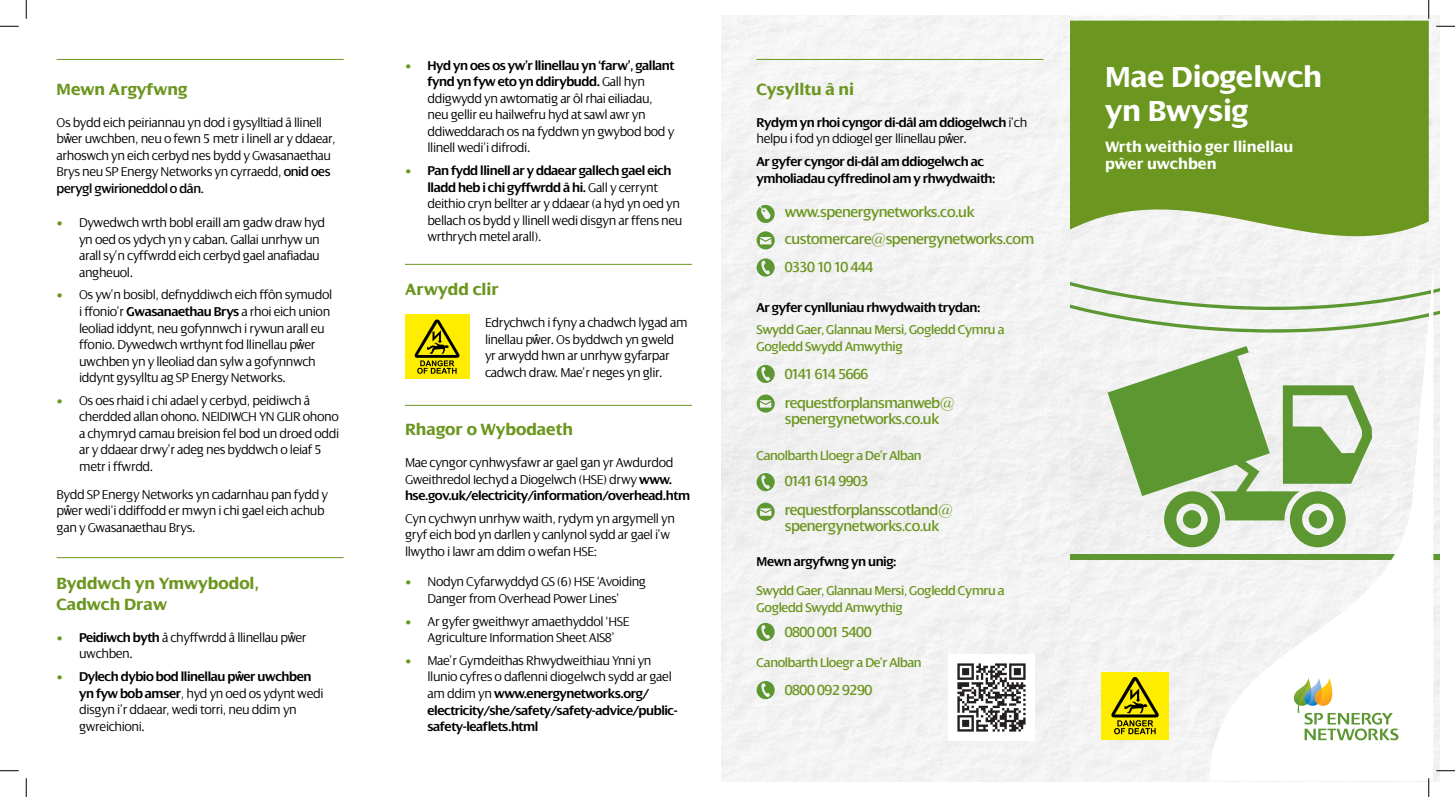
<style>
.page{position:relative;width:1455px;height:797px;background:#fff}
.page>*{position:absolute;margin:0;border:0;box-sizing:border-box;transform-origin:0 0}
.t1{font:700 31.25px/33.8px "Dialog LT Pro";color:#fff}
.t2{font:700 17.5px/21px "Dialog LT Pro";color:#6b961f}
.t3{font:700 16.25px/17.5px "Dialog LT Pro";color:#fff}
.t4{font:15.62px/16.2px "Dialog";letter-spacing:-.03em;color:#6b961f}
.t5{font:15.62px "Dialog";letter-spacing:-.08em;color:#6b961f}
.t6{font:300 13.75px/16.5px "Dialog";letter-spacing:-.03em;color:#000}
.t7{font:600 13.75px/16.5px "Dialog";letter-spacing:-.03em;color:#000}
.t8{font:13.75px/16.5px "Dialog";letter-spacing:-.03em;color:#6b961f}
.s1{font-family:"Dialog LT Pro";font-weight:700;font-size:12.5px;color:#6b961f}
.s2{font-weight:600}
.s3{font-family:"Arial Narrow";font-weight:400}
.s4{font-weight:400}
.s5{font-weight:300}
.s6{font-family:"Arial Narrow";font-weight:700}
</style>
<div class="page">
<div style="left:1181px;top:16px;width:258px;height:724px;background:#f4f4f4"></div>
<div style="left:722px;top:16px;width:459px;height:726px;background:#f3f3f3"></div>
<svg style="left:1108px;top:346px;width:101px;height:201px"></svg>
<div style="left:1183px;top:510px;width:18px;height:18px;background:#5c9731;border-radius:50%"></div>
<svg style="left:1065px;top:281px;width:374px;height:52px"></svg>
<div style="left:1065px;top:554px;width:374px;height:5px;background:#5c9731"></div>
<svg style="left:1067px;top:21px;width:362px;height:252px;fill:#6b961f"></svg>
<svg style="left:1209px;top:270px;width:224px;height:506px;fill:#f4f3f3"></svg>
<div style="left:1101px;top:671px;width:68px;height:68px;background:#ffed00"></div>
<svg style="left:1111px;top:677px;width:48px;height:57px"></svg>
<div style="left:405px;top:315px;width:64px;height:64px;background:#ffed00"></div>
<svg style="left:414px;top:319px;width:46px;height:54px"></svg>
<hr style="left:756px;top:59px;width:288px;height:1px;background:#6b961f">
<hr style="left:57px;top:59px;width:287px;height:1px;background:#6b961f">
<svg style="left:1294px;top:677px;width:105px;height:63px"></svg>
<hr style="left:57px;top:557px;width:287px;height:1px;background:#6b961f">
<img style="left:948px;top:653px;width:87px;height:87px">
<svg style="left:757px;top:205px;width:18px;height:18px"></svg>
<svg style="left:757px;top:231px;width:18px;height:18px"></svg>
<svg style="left:757px;top:258px;width:18px;height:18px"></svg>
<hr style="left:405px;top:264px;width:287px;height:1px;background:#6b961f">
<hr style="left:405px;top:405px;width:287px;height:1px;background:#6b961f">
<svg style="left:757px;top:394px;width:18px;height:18px"></svg>
<svg style="left:757px;top:365px;width:18px;height:18px"></svg>
<svg style="left:757px;top:502px;width:18px;height:18px"></svg>
<svg style="left:757px;top:473px;width:18px;height:18px"></svg>
<svg style="left:757px;top:622px;width:18px;height:18px"></svg>
<svg style="left:757px;top:680px;width:18px;height:19px"></svg>
<svg style="left:0;top:25px;width:19px;height:2px"></svg>
<svg style="left:1436px;top:25px;width:19px;height:2px"></svg>
<svg style="left:0;top:770px;width:19px;height:1px"></svg>
<svg style="left:1436px;top:769px;width:19px;height:2px"></svg>
<svg style="left:25px;top:0;width:2px;height:19px"></svg>
<svg style="left:25px;top:778px;width:2px;height:18px"></svg>
<svg style="left:1428px;top:0;width:2px;height:19px"></svg>
<svg style="left:1428px;top:778px;width:2px;height:18px"></svg>
<p class="t6" style="left:428px;top:57px;width:249px;text-indent:-22px"><span class="s1">•</span> <span class="s2">Hyd yn oes os yw’r llinellau yn ‘farw’, gallant fynd yn fyw eto yn ddirybudd.</span> Gall hyn ddigwydd yn awtomatig ar ôl rhai eiliadau, neu gellir eu hailwefru hyd at sawl awr yn ddiweddarach os na fyddwn yn gwybod bod y llinell wedi’i difrodi.</p>
<p class="t6" style="left:428px;top:162px;width:256px;text-indent:-22px"><span class="s1">•</span> <span class="s2">Pan fydd llinell ar y ddaear gallech gael eich lladd heb i chi gyffwrdd â hi.</span> Gall y cerrynt deithio cryn bellter ar y ddaear (a hyd yn oed yn bellach os bydd y llinell wedi disgyn ar ffens neu wrthrych metel arall).</p>
<p class="t2" style="left:405px;top:279px;width:95px">Arwydd clir</p>
<p class="t6" style="left:485px;top:314px;width:204px">Edrychwch i fyny a chadwch lygad am linellau p<span class="s3">ŵ</span>er. Os byddwch yn gweld yr arwydd hwn ar unrhyw gyfarpar cadwch draw. Mae’r neges yn glir.</p>
<p class="t2" style="left:57px;top:79px;width:132px">Mewn Argyfwng</p>
<p class="t2" style="left:757px;top:79px;width:99px">Cysylltu â ni</p>
<p class="t6" style="left:57px;top:114px;width:281px">Os bydd eich peiriannau yn dod i gysylltiad â llinell b<span class="s3">ŵ</span>er uwchben, neu o fewn 5 metr i linell ar y ddaear, arhoswch yn eich cerbyd nes bydd y Gwasanaethau Brys neu SP Energy Networks yn cyrraedd, <span class="s4">onid oes perygl gwirioneddol o dân.</span></p>
<p class="t6" style="left:756px;top:114px;width:272px"><span class="s2">Rydym yn rhoi cyngor di-dâl am ddiogelwch</span> i’ch helpu i fod yn ddiogel ger llinellau p<span class="s3">ŵ</span>er.</p>
<p class="t7" style="left:756px;top:153px;width:241px">Ar gyfer cyngor di-dâl am ddiogelwch ac ymholiadau cyffredinol am y rhwydwaith:</p>
<p class="t4" style="left:785px;top:204px;width:191px">www.spenergynetworks.co.uk</p>
<p class="t4" style="left:785px;top:231px;width:251px">customercare@spenergynetworks.com</p>
<p class="t4" style="left:785px;top:259px;width:90px">0330 10 10 444</p>
<p class="t7" style="left:756px;top:299px;width:225px">Ar gyfer cynlluniau rhwydwaith trydan:</p>
<p class="t8" style="left:756px;top:322px;width:250px">Swydd Gaer, Glannau Mersi, Gogledd Cymru a<br>Gogledd Swydd Amwythig</p>
<p class="t5" style="left:785px;top:365px;width:85px">0141 614 5666</p>
<p class="t4" style="left:785px;top:394px;width:171px">requestforplansmanweb@ spenergynetworks.co.uk</p>
<p class="t8" style="left:756px;top:447px;width:167px">Canolbarth Lloegr a De’r Alban</p>
<p class="t5" style="left:785px;top:472px;width:85px">0141 614 9903</p>
<p class="t4" style="left:785px;top:501px;width:170px">requestforplansscotland@ spenergynetworks.co.uk</p>
<p class="t7" style="left:757px;top:553px;width:142px">Mewn argyfwng yn unig:</p>
<p class="t8" style="left:757px;top:582px;width:250px">Swydd Gaer, Glannau Mersi, Gogledd Cymru a<br>Gogledd Swydd Amwythig</p>
<p class="t4" style="left:785px;top:623px;width:88px">0800 001 5400</p>
<p class="t8" style="left:757px;top:654px;width:167px">Canolbarth Lloegr a De’r Alban</p>
<p class="t4" style="left:785px;top:681px;width:89px">0800 092 9290</p>
<p class="t6" style="left:79px;top:214px;width:248px;text-indent:-22px"><span class="s1">•</span> Dywedwch wrth bobl eraill am gadw draw hyd yn oed os ydych yn y caban. Gallai unrhyw un arall sy’n cyffwrdd eich cerbyd gael anafiadau angheuol.</p>
<p class="t6" style="left:79px;top:287px;width:255px;text-indent:-22px"><span class="s1">•</span> Os yw’n bosibl, defnyddiwch eich ffôn symudol i ffonio’r <span class="s2">Gwasanaethau Brys</span> a rhoi eich union leoliad iddynt, neu gofynnwch i rywun arall eu ffonio. Dywedwch wrthynt fod llinellau p<span class="s3">ŵ</span>er uwchben yn y lleoliad dan sylw a gofynnwch iddynt gysylltu ag SP Energy Networks.</p>
<p class="t6" style="left:79px;top:392px;width:262px;text-indent:-22px"><span class="s1">•</span> Os oes rhaid i chi adael y cerbyd, peidiwch â cherdded allan ohono. NEIDIWCH YN GLIR ohono a chymryd camau breision fel bod un droed oddi ar y ddaear drwy’r adeg nes byddwch o leiaf 5 metr i ffwrdd.</p>
<p class="t6" style="left:57px;top:486px;width:273px">Bydd SP Energy Networks yn cadarnhau pan fydd y p<span class="s3">ŵ</span>er wedi’i ddiffodd er mwyn i chi gael eich achub gan y Gwasanaethau Brys.</p>
<p class="t2" style="left:405px;top:418px;width:170px">Rhagor o Wybodaeth</p>
<p class="t6" style="left:405px;top:454px;width:287px">Mae cyngor cynhwysfawr ar gael gan yr Awdurdod<br>Gweithredol Iechyd a Diogelwch (HSE) drwy <span class="s2">www. hse.gov.uk/electricity/information/overhead.htm</span></p>
<p class="t6" style="left:405px;top:510px;width:271px">Cyn cychwyn unrhyw waith, rydym yn argymell yn gryf eich bod yn darllen y canlynol sydd ar gael i’w llwytho i lawr am ddim o wefan HSE:</p>
<p class="t6" style="left:405px;top:573px;width:243px;text-align:center"><span class="s1">•</span> Nodyn Cyfarwyddyd GS (6) HSE ‘Avoiding<br>Danger from Overhead Power Lines’</p>
<p class="t6" style="left:405px;top:612px;width:226px;text-align:center"><span class="s1">•</span> Ar gyfer gweithwyr amaethyddol ‘HSE<br>Agriculture Information Sheet AIS8’</p>
<p class="t7" style="left:428px;top:652px;width:252px;text-indent:-22px"><span class="s1">•</span> <span class="s5">Mae’r Gymdeithas Rhwydweithiau Ynni yn llunio cyfres o daflenni diogelwch sydd ar gael am ddim yn</span> www.energynetworks.org/ electricity/she/safety/safety-advice/public&shy;safety-leaflets.html</p>
<p class="t2" style="left:57px;top:572px;width:204px">Byddwch yn Ymwybodol,<br>Cadwch Draw</p>
<p class="t6" style="left:79px;top:629px;width:229px;text-indent:-22px"><span class="s1">•</span> <span class="s2">Peidiwch byth</span> â chyffwrdd â llinellau p<span class="s3">ŵ</span>er uwchben.</p>
<p class="t6" style="left:79px;top:668px;width:246px;text-indent:-22px"><span class="s1">•</span> <span class="s2">Dylech dybio bod llinellau p</span><span class="s6">ŵ</span><span class="s2">er uwchben yn fyw bob amser</span>, hyd yn oed os ydynt wedi disgyn i’r ddaear, wedi torri, neu ddim yn gwreichioni.</p>
<p class="t1" style="left:1105px;top:61px;width:219px">Mae Diogelwch yn Bwysig</p>
<p class="t3" style="left:1105px;top:137px;width:190px">Wrth weithio ger llinellau pŵer uwchben</p>
</div>
